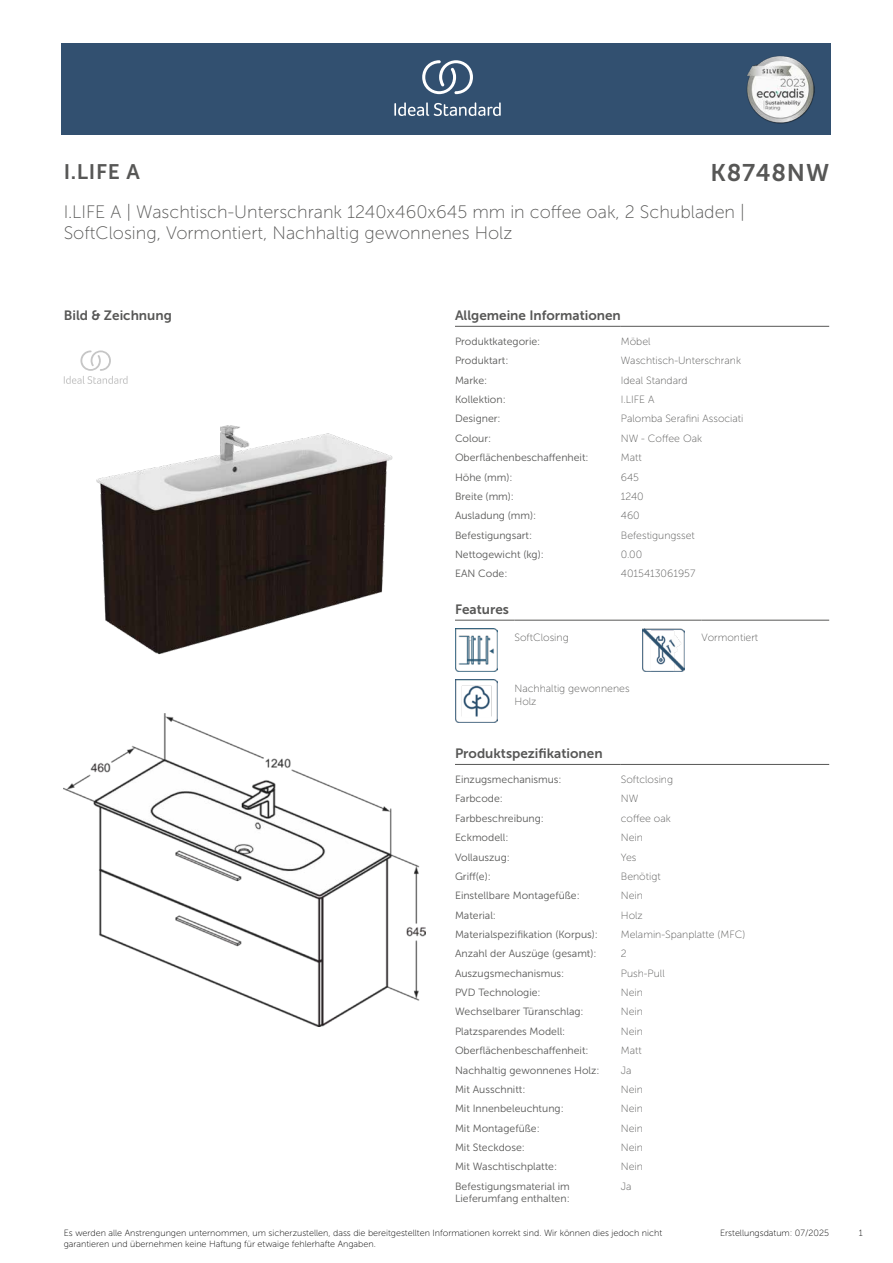
<style>
.page{position:relative;width:893px;height:1263px;background:#fff}
.page>*{position:absolute;margin:0;border:0;box-sizing:border-box;transform-origin:0 0}
.t1{font:24px "Museo Sans 700";letter-spacing:.035em;color:#575756}
.t2{font:21px "Museo Sans 700";color:#575756}
.t3{font:18px/21.6px "Museo Sans 100";color:#575756}
.head_9pt{font:13.5px "Museo Sans 700";color:#575756}
.head_general{font:10.5px/12.6px "Museo Sans 300";color:#575756}
.value_general{font:10.5px/12.6px "Museo Sans 100";color:#575756}
.t4{font:9px/10.8px "Museo Sans 100";color:#000}
</style>
<div class="page">
<div style="left:62px;top:43px;width:769px;height:91px;background:#325070"></div>
<hr style="left:455px;top:326px;width:166px;height:1px;background:#575756">
<hr style="left:621px;top:326px;width:208px;height:1px;background:#575756">
<hr style="left:455px;top:620px;width:59px;height:1px;background:#575756">
<hr style="left:514px;top:620px;width:128px;height:1px;background:#575756">
<hr style="left:642px;top:620px;width:60px;height:1px;background:#575756">
<hr style="left:702px;top:620px;width:127px;height:1px;background:#575756">
<img style="left:455px;top:629px;width:42px;height:42px">
<img style="left:642px;top:629px;width:42px;height:42px">
<img style="left:455px;top:680px;width:42px;height:42px">
<hr style="left:455px;top:764px;width:166px;height:1px;background:#575756">
<hr style="left:621px;top:764px;width:208px;height:1px;background:#575756">
<svg style="left:64px;top:350px;width:64px;height:34px"></svg>
<img style="left:96px;top:425px;width:297px;height:230px">
<img style="left:64px;top:714px;width:361px;height:313px">
<svg style="left:394px;top:102px;width:107px;height:14px"></svg>
<svg style="left:422px;top:60px;width:51px;height:34px"></svg>
<img style="left:746px;top:56px;width:68px;height:67px">
<h2 class="t2" style="left:64px;top:160px;width:78px">I.LIFE A</h2>
<h1 class="t1" style="left:710px;top:160px;width:120px">K8748NW</h1>
<h3 class="t3" style="left:64px;top:201px;width:683px">I.LIFE A | Waschtisch-Unterschrank 1240x460x645 mm in coffee oak, 2 Schubladen |<br>SoftClosing, Vormontiert, Nachhaltig gewonnenes Holz</h3>
<h2 class="head_9pt" style="left:64px;top:308px;width:110px">Bild &amp; Zeichnung</h2>
<h2 class="head_9pt" style="left:455px;top:308px;width:167px">Allgemeine Informationen</h2>
<h3 class="head_general" style="left:455px;top:335px;width:87px">Produktkategorie:</h3>
<p class="value_general" style="left:621px;top:335px;width:31px">Möbel</p>
<h3 class="head_general" style="left:455px;top:354px;width:55px">Produktart:</h3>
<p class="value_general" style="left:621px;top:355px;width:122px">Waschtisch-Unterschrank</p>
<h3 class="head_general" style="left:455px;top:374px;width:34px">Marke:</h3>
<p class="value_general" style="left:621px;top:374px;width:68px">Ideal Standard</p>
<h3 class="head_general" style="left:455px;top:393px;width:52px">Kollektion:</h3>
<p class="value_general" style="left:621px;top:393px;width:35px">I.LIFE A</p>
<h3 class="head_general" style="left:455px;top:413px;width:47px">Designer:</h3>
<p class="value_general" style="left:621px;top:413px;width:124px">Palomba Serafini Associati</p>
<h3 class="head_general" style="left:455px;top:432px;width:38px">Colour:</h3>
<p class="value_general" style="left:621px;top:432px;width:83px">NW - Coffee Oak</p>
<h3 class="head_general" style="left:455px;top:451px;width:135px">Oberflächenbeschaffenheit:</h3>
<p class="value_general" style="left:621px;top:451px;width:22px">Matt</p>
<h3 class="head_general" style="left:455px;top:471px;width:59px">Höhe (mm):</h3>
<p class="value_general" style="left:621px;top:471px;width:20px">645</p>
<h3 class="head_general" style="left:455px;top:490px;width:61px">Breite (mm):</h3>
<p class="value_general" style="left:621px;top:490px;width:24px">1240</p>
<h3 class="head_general" style="left:455px;top:509px;width:83px">Ausladung (mm):</h3>
<p class="value_general" style="left:621px;top:509px;width:20px">460</p>
<h3 class="head_general" style="left:455px;top:529px;width:79px">Befestigungsart:</h3>
<p class="value_general" style="left:621px;top:529px;width:75px">Befestigungsset</p>
<h3 class="head_general" style="left:455px;top:548px;width:90px">Nettogewicht (kg):</h3>
<p class="value_general" style="left:621px;top:548px;width:23px">0.00</p>
<h3 class="head_general" style="left:455px;top:567px;width:54px">EAN Code:</h3>
<p class="value_general" style="left:621px;top:567px;width:76px">4015413061957</p>
<h2 class="head_9pt" style="left:455px;top:602px;width:55px">Features</h2>
<p class="value_general" style="left:514px;top:631px;width:56px">SoftClosing</p>
<p class="value_general" style="left:702px;top:631px;width:58px">Vormontiert</p>
<p class="value_general" style="left:514px;top:682px;width:117px">Nachhaltig gewonnenes<br>Holz</p>
<h2 class="head_9pt" style="left:455px;top:746px;width:149px">Produktspezifikationen</h2>
<h3 class="head_general" style="left:455px;top:773px;width:108px">Einzugsmechanismus:</h3>
<p class="value_general" style="left:621px;top:773px;width:54px">Softclosing</p>
<h3 class="head_general" style="left:455px;top:793px;width:49px">Farbcode:</h3>
<p class="value_general" style="left:621px;top:793px;width:19px">NW</p>
<h3 class="head_general" style="left:455px;top:812px;width:90px">Farbbeschreibung:</h3>
<p class="value_general" style="left:621px;top:812px;width:52px">coffee oak</p>
<h3 class="head_general" style="left:455px;top:831px;width:55px">Eckmodell:</h3>
<p class="value_general" style="left:621px;top:831px;width:24px">Nein</p>
<h3 class="head_general" style="left:455px;top:851px;width:56px">Vollauszug:</h3>
<p class="value_general" style="left:621px;top:851px;width:17px">Yes</p>
<h3 class="head_general" style="left:455px;top:870px;width:37px">Griff(e):</h3>
<p class="value_general" style="left:621px;top:870px;width:41px">Benötigt</p>
<h3 class="head_general" style="left:455px;top:889px;width:126px">Einstellbare Montagefüße:</h3>
<p class="value_general" style="left:621px;top:889px;width:24px">Nein</p>
<h3 class="head_general" style="left:455px;top:909px;width:43px">Material:</h3>
<p class="value_general" style="left:621px;top:909px;width:24px">Holz</p>
<h3 class="head_general" style="left:455px;top:928px;width:145px">Materialspezifikation (Korpus):</h3>
<p class="value_general" style="left:621px;top:928px;width:126px">Melamin-Spanplatte (MFC)</p>
<h3 class="head_general" style="left:455px;top:947px;width:143px">Anzahl der Auszüge (gesamt):</h3>
<p class="value_general" style="left:621px;top:947px;width:7px">2</p>
<h3 class="head_general" style="left:455px;top:967px;width:111px">Auszugsmechanismus:</h3>
<p class="value_general" style="left:621px;top:967px;width:45px">Push-Pull</p>
<h3 class="head_general" style="left:455px;top:986px;width:87px">PVD Technologie:</h3>
<p class="value_general" style="left:621px;top:986px;width:24px">Nein</p>
<h3 class="head_general" style="left:455px;top:1005px;width:130px">Wechselbarer Türanschlag:</h3>
<p class="value_general" style="left:621px;top:1006px;width:24px">Nein</p>
<h3 class="head_general" style="left:455px;top:1025px;width:112px">Platzsparendes Modell:</h3>
<p class="value_general" style="left:621px;top:1025px;width:24px">Nein</p>
<h3 class="head_general" style="left:455px;top:1044px;width:135px">Oberflächenbeschaffenheit:</h3>
<p class="value_general" style="left:621px;top:1044px;width:22px">Matt</p>
<h3 class="head_general" style="left:455px;top:1064px;width:146px">Nachhaltig gewonnenes Holz:</h3>
<p class="value_general" style="left:621px;top:1064px;width:12px">Ja</p>
<h3 class="head_general" style="left:455px;top:1083px;width:72px">Mit Ausschnitt:</h3>
<p class="value_general" style="left:621px;top:1083px;width:24px">Nein</p>
<h3 class="head_general" style="left:455px;top:1102px;width:110px">Mit Innenbeleuchtung:</h3>
<p class="value_general" style="left:621px;top:1102px;width:24px">Nein</p>
<h3 class="head_general" style="left:455px;top:1122px;width:86px">Mit Montagefüße:</h3>
<p class="value_general" style="left:621px;top:1122px;width:24px">Nein</p>
<h3 class="head_general" style="left:455px;top:1141px;width:71px">Mit Steckdose:</h3>
<p class="value_general" style="left:621px;top:1141px;width:24px">Nein</p>
<h3 class="head_general" style="left:455px;top:1160px;width:104px">Mit Waschtischplatte:</h3>
<p class="value_general" style="left:621px;top:1160px;width:24px">Nein</p>
<h3 class="head_general" style="left:455px;top:1180px;width:116px">Befestigungsmaterial im<br>Lieferumfang enthalten:</h3>
<p class="value_general" style="left:621px;top:1180px;width:12px">Ja</p>
<p class="t4" style="left:64px;top:1227px;width:600px">Es werden alle Anstrengungen unternommen, um sicherzustellen, dass die bereitgestellten Informationen korrekt sind. Wir können dies jedoch nicht garantieren und übernehmen keine Haftung für etwaige fehlerhafte Angaben.</p>
<p class="t4" style="left:720px;top:1227px;width:111px">Erstellungsdatum: 07/2025</p>
<p class="t4" style="left:859px;top:1227px;width:5px">1</p>
</div>
